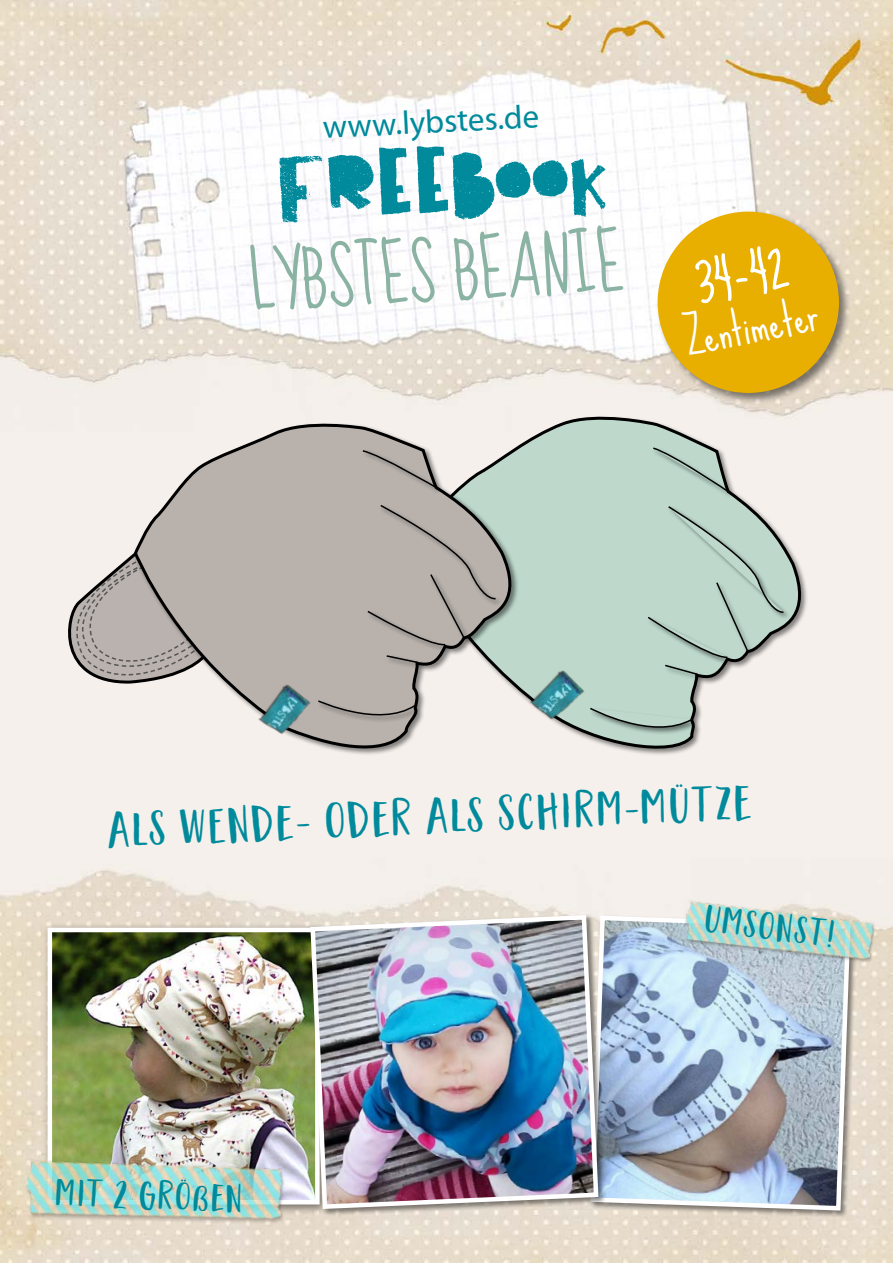
<style>
.page{position:relative;width:893px;height:1263px;background:#fff}
.page>*{position:absolute;margin:0;border:0;box-sizing:border-box;transform-origin:0 0}
.t1{font:66px "Art Postblack";color:#008a9b}
.t2{font:63px "Sue Ellen Francisco";color:#8bb3a3}
.t3{font:54.3px "Sue Ellen Francisco";color:#fff}
.t4{font:46.65px "Garden Grown Caps";color:#008a9b}
.t5{font:40.5px "Sue Ellen Francisco";color:#fff}
.t6{font:36px "Garden Grown Caps";color:#008a9b}
.t7{font:33px "Myriad Pro";color:#008a9b}
</style>
<div class="page">
<img style="left:0;top:0;width:893px;height:1263px">
<div style="left:655px;top:209px;width:196px;height:196px;background:#000;opacity:.49"></div>
<div style="left:658px;top:212px;width:181px;height:181px;background:#e8ae00;border-radius:50%"></div>
<div style="left:42px;top:922px;width:289px;height:294px;background:#000;opacity:.47"></div>
<img style="left:53px;top:933px;width:255px;height:266px">
<div style="left:48px;top:928px;width:272px;height:276px;border:4px solid #fff"></div>
<img style="left:11px;top:1140px;width:295px;height:106px">
<div style="left:589px;top:914px;width:269px;height:304px;background:#000;opacity:.47"></div>
<img style="left:601px;top:913px;width:252px;height:300px">
<img style="left:671px;top:884px;width:222px;height:97px">
<svg style="left:402px;top:411px;width:411px;height:347px;background:#d1ddd5"></svg>
<div style="left:589px;top:706px;width:110px;height:29px;background:#000;opacity:.47"></div>
<svg style="left:589px;top:707px;width:105px;height:34px;background:#a4bbb0"></svg>
<div style="left:664px;top:663px;width:41px;height:19px;background:#000;opacity:.47"></div>
<div style="left:652px;top:446px;width:83px;height:53px;background:#000;opacity:.47"></div>
<svg style="left:651px;top:446px;width:78px;height:47px;background:#adc3b8"></svg>
<div style="left:667px;top:505px;width:124px;height:116px;background:#000;opacity:.47"></div>
<svg style="left:647px;top:505px;width:138px;height:171px;background:#b7cdc2"></svg>
<img style="left:524px;top:662px;width:68px;height:71px">
<div style="left:309px;top:914px;width:297px;height:302px;background:#000;opacity:.47"></div>
<img style="left:308px;top:913px;width:293px;height:298px">
<svg style="left:56px;top:549px;width:76px;height:136px;background:#c4bfbb"></svg>
<svg style="left:132px;top:419px;width:392px;height:335px;background:#c6c2bd"></svg>
<div style="left:317px;top:699px;width:106px;height:24px;background:#000;opacity:.47"></div>
<svg style="left:318px;top:699px;width:99px;height:30px;background:#a49e9a"></svg>
<div style="left:385px;top:654px;width:40px;height:16px;background:#000;opacity:.47"></div>
<svg style="left:385px;top:654px;width:35px;height:10px"></svg>
<div style="left:366px;top:610px;width:87px;height:43px;background:#000;opacity:.47"></div>
<div style="left:361px;top:449px;width:82px;height:46px;background:#000;opacity:.47"></div>
<svg style="left:361px;top:449px;width:76px;height:40px;background:#a8a29d"></svg>
<div style="left:379px;top:503px;width:124px;height:104px;background:#000;opacity:.47"></div>
<svg style="left:366px;top:504px;width:131px;height:142px;background:#ada8a3"></svg>
<img style="left:247px;top:676px;width:71px;height:71px">
<p class="t7" style="left:322px;top:107px;width:218px;rotate:-3deg">www.lybstes.de</p>
<h1 class="t1" style="left:275px;top:148px;width:334px;rotate:-2deg">FREEBOOK</h1>
<h2 class="t2" style="left:249px;top:251px;width:375px;rotate:-3deg">LYBSTES BEANIE</h2>
<p class="t3" style="left:689px;top:254px;width:96px;rotate:-11deg">34-42</p>
<p class="t5" style="left:681px;top:318px;width:136px;rotate:-11deg">Zentimeter</p>
<p class="t4" style="left:109px;top:801px;width:643px;rotate:-2deg">als WEnde- oder als Schirm-Mütze</p>
<p class="t6" style="left:57px;top:1172px;width:188px;rotate:2deg">mit 2 Größen</p>
<p class="t6" style="left:709px;top:898px;width:130px;rotate:7deg">umsonst!</p>
</div>
